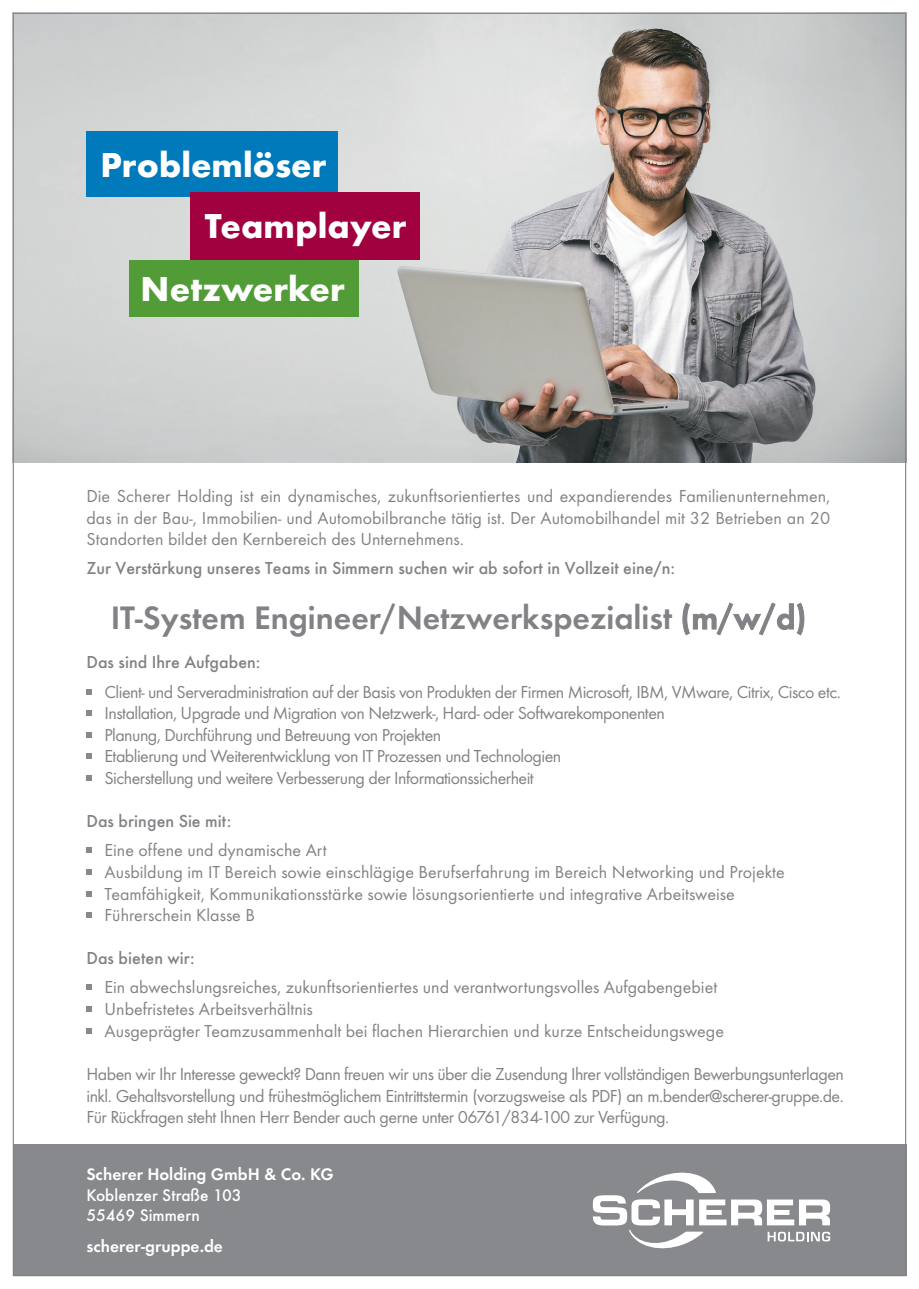
<style>
.page{position:relative;width:919px;height:1289px;background:#fff}
.page>*{position:absolute;margin:0;border:0;box-sizing:border-box;transform-origin:0 0}
.t1{font:700 35.85px/60.3px "Futura T";color:#fff}
.t2{font:600 33.75px "Futura T";color:#808285}
.t3{font:18px/21.6px "Futura T";color:#808285}
.t4{font:18px/21.6px "Futura T";letter-spacing:-.03em;color:#808285}
.t5{font:500 18px "Futura T";color:#808285}
.t6{font:600 17.4px "Futura T";color:#fff}
.t7{font:500 17.4px/20.9px "Futura T";color:#fff}
</style>
<div class="page">
<img style="left:15px;top:15px;width:889px;height:448px">
<div style="left:13px;top:1144px;width:893px;height:132px;background:#87898c"></div>
<svg style="left:592px;top:1172px;width:238px;height:77px"></svg>
<div style="left:86px;top:131px;width:252px;height:65px;background:#007abb"></div>
<div style="left:190px;top:193px;width:229px;height:67px;background:#a1013f"></div>
<div style="left:129px;top:260px;width:229px;height:57px;background:#529c38"></div>
<svg style="left:86px;top:689px;width:6px;height:5px"></svg>
<svg style="left:86px;top:710px;width:6px;height:6px"></svg>
<svg style="left:86px;top:732px;width:6px;height:5px"></svg>
<svg style="left:86px;top:753px;width:6px;height:6px"></svg>
<svg style="left:86px;top:775px;width:6px;height:6px"></svg>
<svg style="left:86px;top:847px;width:6px;height:6px"></svg>
<svg style="left:86px;top:869px;width:6px;height:5px"></svg>
<svg style="left:86px;top:891px;width:6px;height:5px"></svg>
<svg style="left:86px;top:912px;width:6px;height:6px"></svg>
<svg style="left:86px;top:984px;width:6px;height:6px"></svg>
<svg style="left:86px;top:1006px;width:6px;height:6px"></svg>
<svg style="left:86px;top:1028px;width:6px;height:5px"></svg>
<h1 class="t1" style="left:205px;top:135px;width:203px;text-indent:-104px">Problemlöser<br>Teamplayer</h1>
<h1 class="t1" style="left:140px;top:259px;width:206px">Netzwerker</h1>
<p class="t3" style="left:86px;top:485px;width:745px;text-align:justify">Die Scherer Holding ist ein dynamisches, zukunftsorientiertes und expandierendes Familienunternehmen, das in der Bau-, Immobilien- und Automobilbranche tätig ist. Der Automobilhandel mit 32 Betrieben an 20<br>Standorten bildet den Kernbereich des Unternehmens.</p>
<p class="t5" style="left:86px;top:558px;width:590px">Zur Verstärkung unseres Teams in Simmern suchen wir ab sofort in Vollzeit eine/n:</p>
<h2 class="t2" style="left:111px;top:597px;width:697px">IT-System Engineer/Netzwerkspezialist (m/w/d)</h2>
<p class="t5" style="left:86px;top:652px;width:175px">Das sind Ihre Aufgaben:</p>
<p class="t4" style="left:104px;top:680px;width:737px">Client- und Serveradministration auf der Basis von Produkten der Firmen Microsoft, IBM, VMware, Citrix, Cisco etc.<br>Installation, Upgrade und Migration von Netzwerk-, Hard- oder Softwarekomponenten<br>Planung, Durchführung und Betreuung von Projekten<br>Etablierung und Weiterentwicklung von IT Prozessen und Technologien<br>Sicherstellung und weitere Verbesserung der Informationssicherheit</p>
<p class="t5" style="left:86px;top:810px;width:146px">Das bringen Sie mit:</p>
<p class="t3" style="left:104px;top:839px;width:681px">Eine offene und dynamische Art<br>Ausbildung im IT Bereich sowie einschlägige Berufserfahrung im Bereich Networking und Projekte Teamfähigkeit, Kommunikationsstärke sowie lösungsorientierte und integrative Arbeitsweise Führerschein Klasse B</p>
<p class="t5" style="left:86px;top:947px;width:110px">Das bieten wir:</p>
<p class="t3" style="left:104px;top:976px;width:621px">Ein abwechslungsreiches, zukunftsorientiertes und verantwortungsvolles Aufgabengebiet<br>Unbefristetes Arbeitsverhältnis<br>Ausgeprägter Teamzusammenhalt bei flachen Hierarchien und kurze Entscheidungswege</p>
<p class="t3" style="left:86px;top:1062px;width:758px;text-align:justify">Haben wir Ihr Interesse geweckt? Dann freuen wir uns über die Zusendung Ihrer vollständigen Bewerbungsunterlagen inkl. Gehaltsvorstellung und frühestmöglichem Eintrittstermin (vorzugsweise als PDF) an m.bender@scherer-gruppe.de.<br>Für Rückfragen steht Ihnen Herr Bender auch gerne unter 06761/834-100 zur Verfügung.</p>
<p class="t6" style="left:86px;top:1163px;width:249px">Scherer Holding GmbH &amp; Co. KG</p>
<p class="t7" style="left:86px;top:1184px;width:157px">Koblenzer Straße 103<br>55469 Simmern</p>
<p class="t6" style="left:86px;top:1235px;width:138px">scherer-gruppe.de</p>
</div>
